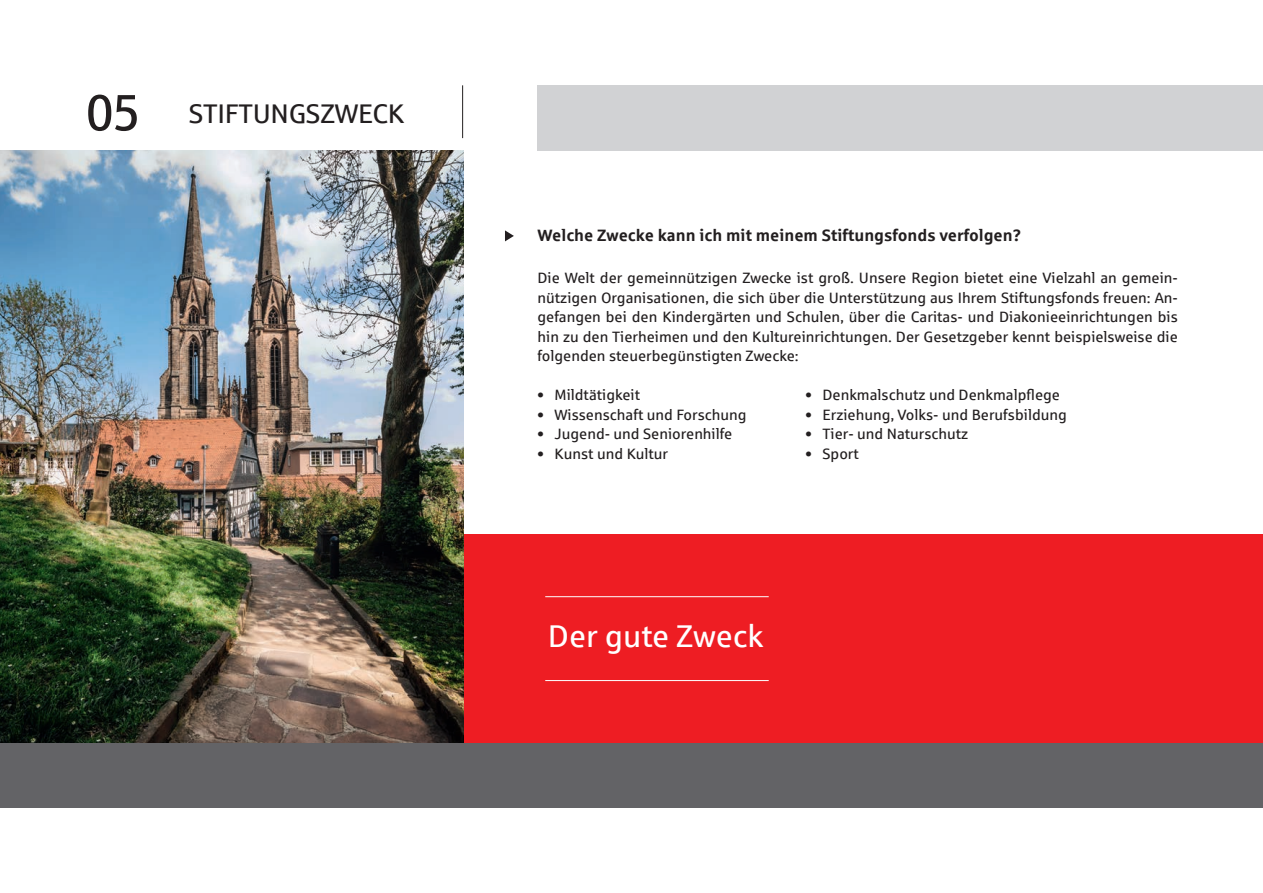
<style>
.page{position:relative;width:1263px;height:893px;background:#fff}
.page>*{position:absolute;margin:0;border:0;box-sizing:border-box;transform-origin:0 0}
.t1{font:31.5px "Sparkasse Rg";color:#fff}
.t2{font:27px "Sparkasse Rg";letter-spacing:-.01em;color:#231f20}
.t3{font:700 16.5px "Sparkasse Rg";color:#231f20}
.t4{font:15px/19.5px "Sparkasse Rg";color:#231f20;text-align:justify}
.s1{font-size:51px}
</style>
<div class="page">
<div style="left:537px;top:85px;width:726px;height:65px;background:#d1d2d4"></div>
<div style="left:0;top:743px;width:1263px;height:65px;background:#636366"></div>
<div style="left:463px;top:534px;width:800px;height:209px;background:#ee1d23"></div>
<img style="left:0;top:150px;width:463px;height:593px">
<svg style="left:505px;top:230px;width:9px;height:11px"></svg>
<hr style="left:545px;top:596px;width:224px;height:1px;background:#fff">
<hr style="left:545px;top:680px;width:224px;height:1px;background:#fff">
<hr style="left:462px;top:85px;width:1px;height:53px;background:#231f20">
<h2 class="t2" style="left:85px;top:97px;width:321px"><span class="s1">05</span> STIFTUNGSZWECK</h2>
<p class="t3" style="left:537px;top:225px;width:485px">Welche Zwecke kann ich mit meinem Stiftungsfonds verfolgen?</p>
<p class="t4" style="left:537px;top:268px;width:642px">Die Welt der gemeinnützigen Zwecke ist groß. Unsere Region bietet eine Vielzahl an gemein&shy;nützigen Organisationen, die sich über die Unterstützung aus Ihrem Stiftungsfonds freuen: An&shy;gefangen bei den Kindergärten und Schulen, über die Caritas- und Diakonieeinrichtungen bis hin zu den Tierheimen und den Kultureinrichtungen. Der Gesetzgeber kennt beispielsweise die folgenden steuerbegünstigten Zwecke:</p>
<p class="t4" style="left:537px;top:385px;width:104px">• Mildtätigkeit</p>
<p class="t4" style="left:537px;top:405px;width:211px">• Wissenschaft und Forschung</p>
<p class="t4" style="left:537px;top:424px;width:196px">• Jugend- und Seniorenhilfe</p>
<p class="t4" style="left:537px;top:444px;width:132px">• Kunst und Kultur</p>
<p class="t4" style="left:805px;top:385px;width:256px">• Denkmalschutz und Denkmalpflege</p>
<p class="t4" style="left:805px;top:404px;width:263px">• Erziehung, Volks- und Berufsbildung</p>
<p class="t4" style="left:805px;top:424px;width:164px">• Tier- und Naturschutz</p>
<p class="t4" style="left:805px;top:443px;width:55px">• Sport</p>
<h1 class="t1" style="left:548px;top:617px;width:217px">Der gute Zweck</h1>
</div>
